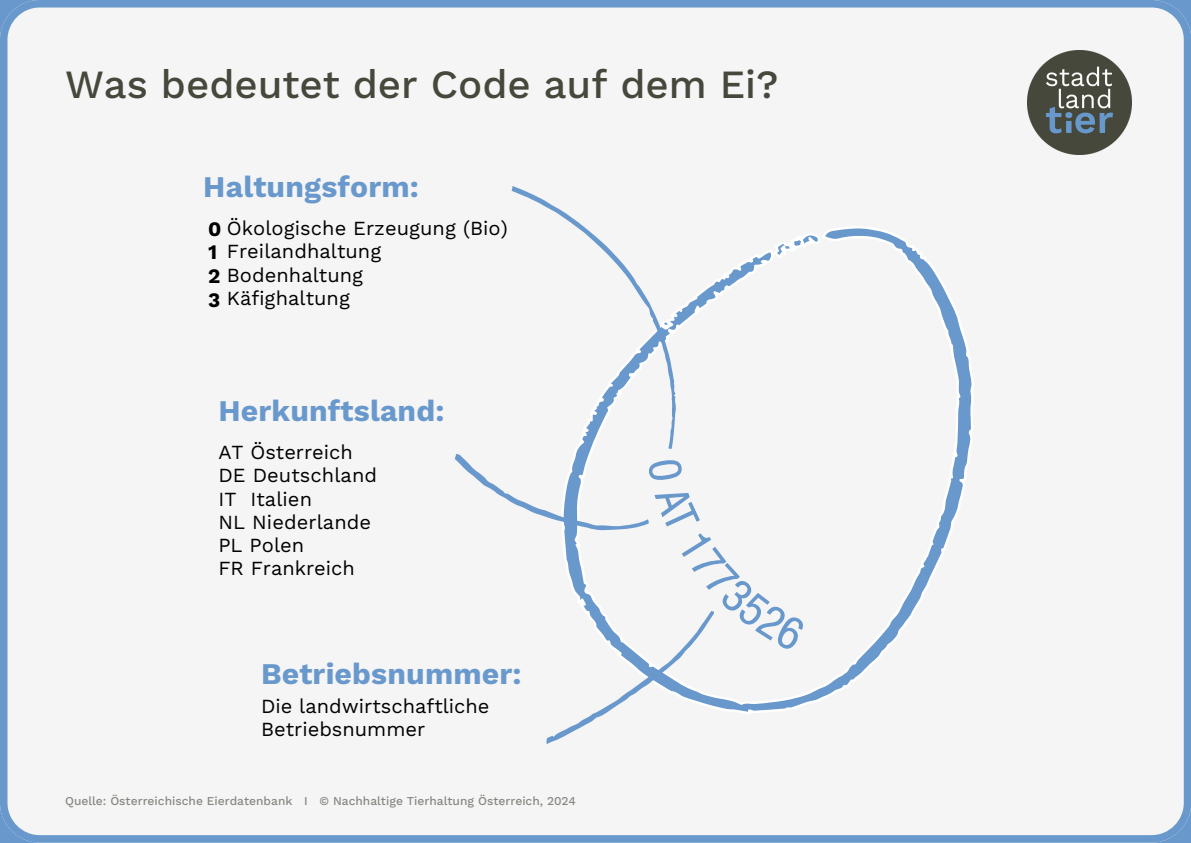
<style>
.page{position:relative;width:1191px;height:843px;background:#fff}
.page>*{position:absolute;margin:0;border:0;box-sizing:border-box;transform-origin:0 0}
.t1{font:500 40px "Work Sans";color:#45483b}
.t2{font:700 30px "Work Sans";letter-spacing:.005em;color:#6999cc}
.t3{font:700 20.6px/23.9px "Work Sans";color:#000}
.t4{font:20px/23.2px "Work Sans";letter-spacing:.005em;color:#000}
.t5{font:500 12px "Work Sans";color:#45483b}
.s1{font-weight:700;font-size:20.6px}
</style>
<div class="page">
<div style="left:0;top:0;width:1190px;height:842px;background:#f5f5f6"></div>
<img style="left:1027px;top:51px;width:103px;height:103px">
<svg style="left:559px;top:220px;width:416px;height:496px"></svg>
<svg style="left:770px;top:225px;width:51px;height:35px"></svg>
<svg style="left:511px;top:186px;width:165px;height:263px;fill:#f5f5f6"></svg>
<svg style="left:455px;top:453px;width:349px;height:290px"></svg>
<h2 class="t1" style="left:65px;top:60px;width:715px">Was bedeutet der Code auf dem Ei?</h2>
<p class="t2" style="left:203px;top:169px;width:217px">Haltungsform:</p>
<h2 class="t4" style="left:208px;top:216px;width:301px"><span class="s1">0</span> Ökologische Erzeugung (Bio)</h2>
<h2 class="t3" style="left:208px;top:240px;width:14px">1<br>2<br>3</h2>
<h2 class="t4" style="left:227px;top:240px;width:156px">Freilandhaltung<br>Bodenhaltung<br>Käfighaltung</h2>
<h3 class="t2" style="left:218px;top:393px;width:227px">Herkunftsland:</h3>
<h4 class="t4" style="left:218px;top:440px;width:160px">AT Österreich<br>DE Deutschland<br>IT Italien<br>NL Niederlande<br>PL Polen<br>FR Frankreich</h4>
<h4 class="t2" style="left:261px;top:656px;width:262px">Betriebsnummer:</h4>
<h4 class="t4" style="left:261px;top:694px;width:230px">Die landwirtschaftliche<br>Betriebsnummer</h4>
<p class="t5" style="left:65px;top:793px;width:512px">Quelle: Österreichische Eierdatenbank I © Nachhaltige Tierhaltung Österreich, 2024</p>
</div>
